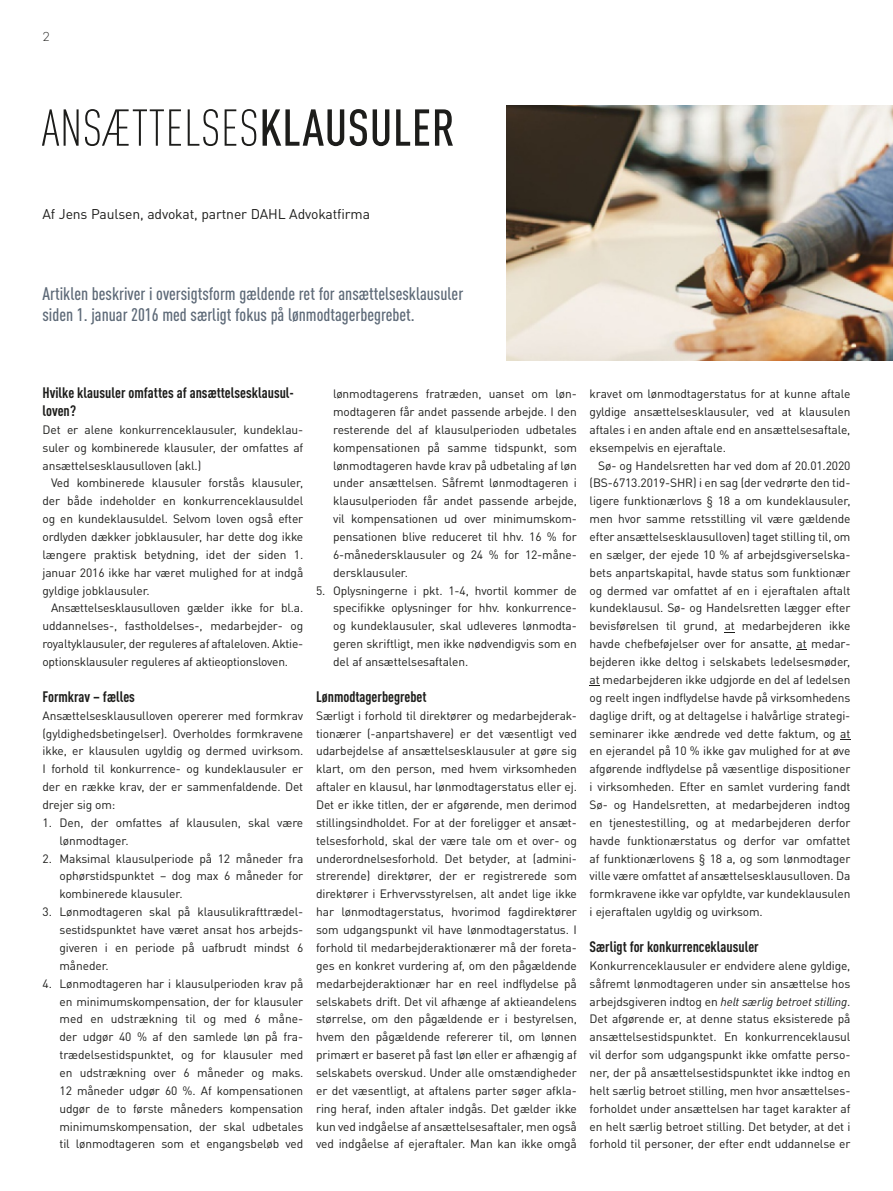
<style>
.page{position:relative;width:893px;height:1191px;background:#fff}
.page>*{position:absolute;margin:0;border:0;box-sizing:border-box;transform-origin:0 0}
.t1{font:300 condensed 51px "DINOT";letter-spacing:.01em;color:#1d1d1b}
.t2{font:500 condensed 18px/21px "DINOT";color:#5d6977}
.t3{font:700 condensed 15px/18px "DINOT";color:#1d1d1b}
.t4{font:13.95px "DINOT";letter-spacing:-.01em;color:#1d1d1b}
.t5{font:12px/17.9px "DINOT";letter-spacing:-.01em;color:#1d1d1b;text-align:justify}
.t6{font:300 12px "Futura";color:#1d1d1b}
.s1{font-weight:500}
.s2{font-style:italic}
</style>
<div class="page">
<img style="left:506px;top:106px;width:387px;height:254px">
<p class="t6" style="left:43px;top:29px;width:9px">2</p>
<h1 class="t1" style="left:42px;top:99px;width:415px">ANSÆTTELSES<span class="s1">KLAUSULER</span></h1>
<p class="t4" style="left:43px;top:206px;width:329px">Af Jens Paulsen, advokat, partner DAHL Advokatfirma</p>
<h2 class="t2" style="left:43px;top:282px;width:422px">Artiklen beskriver i oversigtsform gældende ret for ansættelsesklausuler siden 1. januar 2016 med særligt fokus på lønmodtagerbegrebet.</h2>
<p class="t3" style="left:43px;top:383px;width:253px">Hvilke klausuler omfattes af ansættelsesklausul&shy;loven?</p>
<p class="t5" style="left:43px;top:420px;width:262px">Det er alene konkurrenceklausuler, kundeklau&shy;suler og kombinerede klausuler, der omfattes af ansættelsesklausulloven (akl.)</p>
<p class="t5" style="left:43px;top:474px;width:262px;text-indent:9px">Ved kombinerede klausuler forstås klausuler, der både indeholder en konkurrenceklausuldel og en kundeklausuldel. Selvom loven også efter ordlyden dækker jobklausuler, har dette dog ikke længere praktisk betydning, idet der siden 1. januar 2016 ikke har været mulighed for at indgå gyldige jobklausuler.</p>
<p class="t5" style="left:43px;top:599px;width:262px;text-indent:9px">Ansættelsesklausulloven gælder ikke for bl.a. uddannelses-, fastholdelses-, medarbejder- og royaltyklausuler, der reguleres af aftaleloven. Aktie&shy;optionsklausuler reguleres af aktieoptionsloven.</p>
<p class="t3" style="left:43px;top:687px;width:94px">Formkrav – fælles</p>
<p class="t5" style="left:43px;top:706px;width:262px">Ansættelsesklausulloven opererer med formkrav (gyldighedsbetingelser). Overholdes formkravene ikke, er klausulen ugyldig og dermed uvirksom.<br>I forhold til konkurrence- og kundeklausuler er der en række krav, der er sammenfaldende. Det drejer sig om:</p>
<p class="t5" style="left:60px;top:813px;width:245px;text-indent:-17px">1. Den, der omfattes af klausulen, skal være lønmodtager.</p>
<p class="t5" style="left:60px;top:849px;width:245px;text-indent:-17px">2. Maksimal klausulperiode på 12 måneder fra ophørstidspunktet – dog max 6 måneder for kombinerede klausuler.</p>
<p class="t5" style="left:60px;top:902px;width:245px;text-indent:-17px">3. Lønmodtageren skal på klausulikrafttrædel&shy;sestidspunktet have været ansat hos arbejds&shy;giveren i en periode på uafbrudt mindst 6 måneder.</p>
<p class="t5" style="left:60px;top:974px;width:245px;text-indent:-17px">4. Lønmodtageren har i klausulperioden krav på en minimumskompensation, der for klausuler med en udstrækning til og med 6 måne&shy;der udgør 40 % af den samlede løn på fra&shy;trædelsestidspunktet, og for klausuler med en udstrækning over 6 måneder og maks.<br>12 måneder udgør 60 %. Af kompensationen udgør de to første måneders kompensation minimumskompensation, der skal udbetales til lønmodtageren som et engangsbeløb ved</p>
<p class="t5" style="left:333px;top:384px;width:245px">lønmodtagerens fratræden, uanset om løn&shy;modtageren får andet passende arbejde. I den resterende del af klausulperioden udbetales kompensationen på samme tidspunkt, som lønmodtageren havde krav på udbetaling af løn under ansættelsen. Såfremt lønmodtageren i klausulperioden får andet passende arbejde, vil kompensationen ud over minimumskom&shy;pensationen blive reduceret til hhv. 16 % for 6-månedersklausuler og 24 % for 12-måne&shy;dersklausuler.</p>
<p class="t5" style="left:333px;top:581px;width:245px;text-indent:-17px">5. Oplysningerne i pkt. 1-4, hvortil kommer de specifikke oplysninger for hhv. konkurrence&shy;og kundeklausuler, skal udleveres lønmodta&shy;geren skriftligt, men ikke nødvendigvis som en del af ansættelsesaftalen.</p>
<p class="t3" style="left:316px;top:687px;width:112px">Lønmodtagerbegrebet</p>
<p class="t5" style="left:316px;top:706px;width:262px">Særligt i forhold til direktører og medarbejderak&shy;tionærer (-anpartshavere) er det væsentligt ved udarbejdelse af ansættelsesklausuler at gøre sig klart, om den person, med hvem virksomheden aftaler en klausul, har lønmodtagerstatus eller ej.<br>Det er ikke titlen, der er afgørende, men derimod stillingsindholdet. For at der foreligger et ansæt&shy;telsesforhold, skal der være tale om et over- og underordnelsesforhold. Det betyder, at (admini&shy;strerende) direktører, der er registrerede som direktører i Erhvervsstyrelsen, alt andet lige ikke har lønmodtagerstatus, hvorimod fagdirektører som udgangspunkt vil have lønmodtagerstatus. I forhold til medarbejderaktionærer må der foreta&shy;ges en konkret vurdering af, om den pågældende medarbejderaktionær har en reel indflydelse på selskabets drift. Det vil afhænge af aktieandelens størrelse, om den pågældende er i bestyrelsen, hvem den pågældende refererer til, om lønnen primært er baseret på fast løn eller er afhængig af selskabets overskud. Under alle omstændigheder er det væsentligt, at aftalens parter søger afkla&shy;ring heraf, inden aftaler indgås. Det gælder ikke kun ved indgåelse af ansættelsesaftaler, men også ved indgåelse af ejeraftaler. Man kan ikke omgå</p>
<p class="t5" style="left:590px;top:385px;width:262px">kravet om lønmodtagerstatus for at kunne aftale gyldige ansættelsesklausuler, ved at klausulen aftales i en anden aftale end en ansættelsesaftale, eksempelvis en ejeraftale.</p>
<p class="t5" style="left:590px;top:456px;width:262px;text-indent:9px">Sø- og Handelsretten har ved dom af 20.01.2020 (BS-6713.2019-SHR) i en sag (der vedrørte den tid&shy;ligere funktionærlovs § 18 a om kundeklausuler, men hvor samme retsstilling vil være gældende efter ansættelsesklausulloven) taget stilling til, om en sælger, der ejede 10 % af arbejdsgiverselska&shy;bets anpartskapital, havde status som funktionær og dermed var omfattet af en i ejeraftalen aftalt kundeklausul. Sø- og Handelsretten lægger efter bevisførelsen til grund, at medarbejderen ikke havde chefbeføjelser over for ansatte, at medar&shy;bejderen ikke deltog i selskabets ledelsesmøder, at medarbejderen ikke udgjorde en del af ledelsen og reelt ingen indflydelse havde på virksomhedens daglige drift, og at deltagelse i halvårlige strategi&shy;seminarer ikke ændrede ved dette faktum, og at en ejerandel på 10 % ikke gav mulighed for at øve afgørende indflydelse på væsentlige dispositioner i virksomheden. Efter en samlet vurdering fandt Sø- og Handelsretten, at medarbejderen indtog en tjenestestilling, og at medarbejderen derfor havde funktionærstatus og derfor var omfattet af funktionærlovens § 18 a, og som lønmodtager ville være omfattet af ansættelsesklausulloven. Da formkravene ikke var opfyldte, var kundeklausulen i ejeraftalen ugyldig og uvirksom.</p>
<p class="t3" style="left:590px;top:937px;width:171px">Særligt for konkurrenceklausuler</p>
<p class="t5" style="left:590px;top:956px;width:262px">Konkurrenceklausuler er endvidere alene gyldige, såfremt lønmodtageren under sin ansættelse hos arbejdsgiveren indtog en <span class="s2">helt særlig betroet stilling</span>.<br>Det afgørende er, at denne status eksisterede på ansættelsestidspunktet. En konkurrenceklausul vil derfor som udgangspunkt ikke omfatte perso&shy;ner, der på ansættelsestidspunktet ikke indtog en helt særlig betroet stilling, men hvor ansættelses&shy;forholdet under ansættelsen har taget karakter af en helt særlig betroet stilling. Det betyder, at det i forhold til personer, der efter endt uddannelse er</p>
</div>
